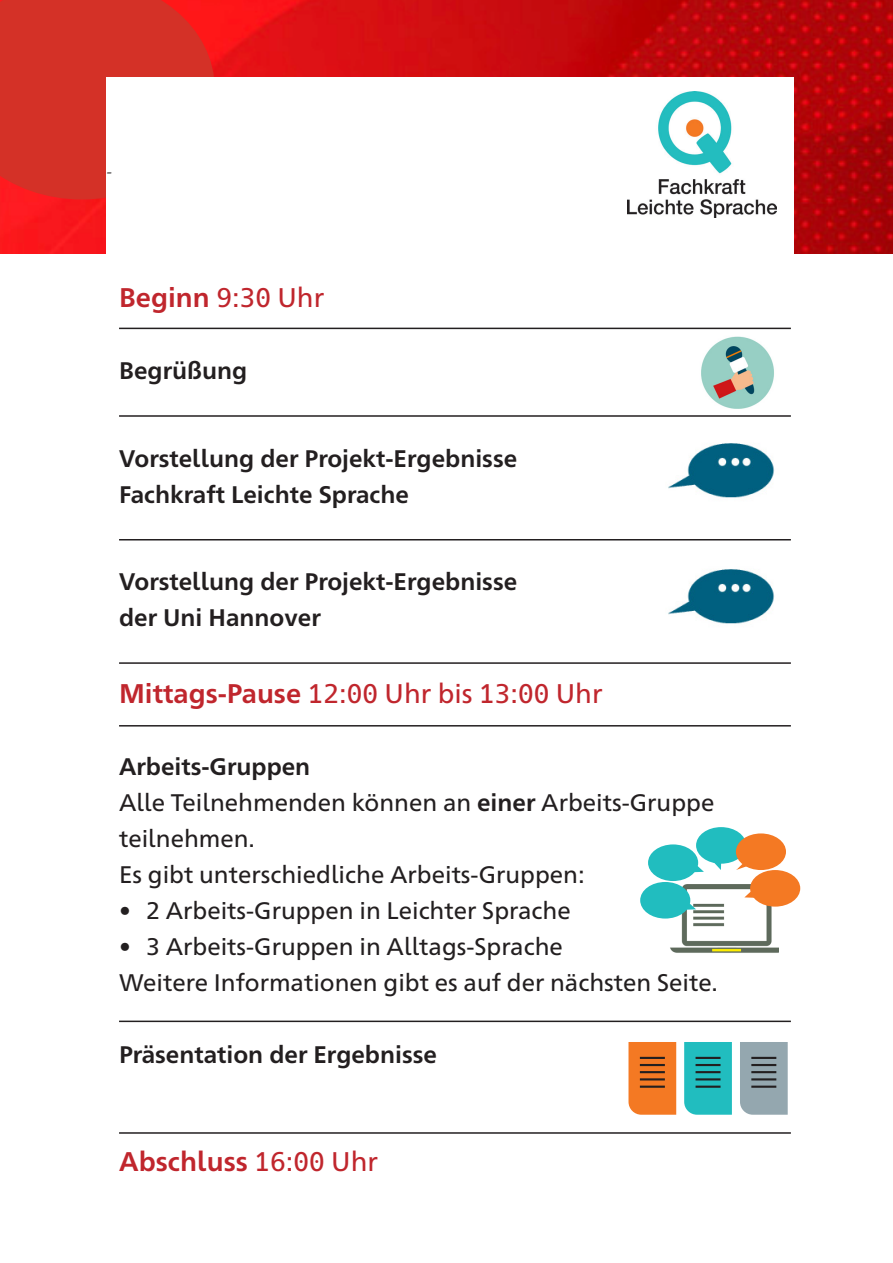
<style>
.page{position:relative;width:893px;height:1263px;background:#fff}
.page>*{position:absolute;margin:0;border:0;box-sizing:border-box;transform-origin:0 0}
.t1{font:27px "Frutiger Neue 1450 Pro";color:#c0262d}
.t2{font:700 27px "Frutiger Neue 1450 Pro";color:#c0262d}
.t3{font:24px/36px "Frutiger Neue 1450 Pro";color:#231f20}
.t4{font:700 24px "Frutiger Neue 1450 Pro";color:#231f20}
.t5{font:18px "Minion Pro";color:#231f20}
.s1{font-weight:700}
.s2{font-weight:400}
</style>
<div class="page">
<img style="left:0;top:0;width:893px;height:253px">
<svg style="left:0;top:0;width:215px;height:199px;background:#d72f26"></svg>
<div style="left:106px;top:78px;width:688px;height:1044px;background:#fff"></div>
<hr style="left:119px;top:415px;width:672px;height:2px;background:#231f20">
<hr style="left:119px;top:328px;width:672px;height:1px;background:#231f20">
<hr style="left:119px;top:725px;width:672px;height:1px;background:#231f20">
<hr style="left:119px;top:539px;width:672px;height:1px;background:#231f20">
<hr style="left:119px;top:662px;width:672px;height:2px;background:#231f20">
<hr style="left:119px;top:1020px;width:672px;height:2px;background:#231f20">
<hr style="left:119px;top:1132px;width:672px;height:2px;background:#231f20">
<svg style="left:628px;top:1042px;width:48px;height:73px;background:#f27b28"></svg>
<svg style="left:684px;top:1042px;width:48px;height:73px;background:#25bcbe"></svg>
<svg style="left:740px;top:1042px;width:48px;height:73px;background:#95a7af"></svg>
<hr style="left:640px;top:1057px;width:25px;height:2px;background:#231f20">
<hr style="left:640px;top:1064px;width:25px;height:2px;background:#231f20">
<hr style="left:640px;top:1071px;width:25px;height:2px;background:#231f20">
<hr style="left:640px;top:1078px;width:25px;height:2px;background:#231f20">
<hr style="left:640px;top:1085px;width:25px;height:3px;background:#231f20">
<hr style="left:695px;top:1057px;width:25px;height:2px;background:#231f20">
<hr style="left:695px;top:1064px;width:25px;height:2px;background:#231f20">
<hr style="left:695px;top:1071px;width:25px;height:2px;background:#231f20">
<hr style="left:695px;top:1078px;width:25px;height:2px;background:#231f20">
<hr style="left:695px;top:1085px;width:25px;height:3px;background:#231f20">
<hr style="left:751px;top:1057px;width:25px;height:2px;background:#231f20">
<hr style="left:751px;top:1064px;width:25px;height:2px;background:#231f20">
<hr style="left:751px;top:1071px;width:25px;height:2px;background:#231f20">
<hr style="left:751px;top:1078px;width:25px;height:2px;background:#231f20">
<hr style="left:751px;top:1085px;width:25px;height:3px;background:#231f20">
<img style="left:701px;top:336px;width:73px;height:73px">
<img style="left:668px;top:569px;width:106px;height:55px">
<img style="left:668px;top:443px;width:106px;height:55px">
<img style="left:627px;top:92px;width:150px;height:125px">
<div style="left:696px;top:827px;width:50px;height:37px;background:#21bdbf;border-radius:50%"></div>
<img style="left:664px;top:870px;width:114px;height:83px">
<div style="left:736px;top:833px;width:50px;height:37px;background:#f47923;border-radius:50%"></div>
<div style="left:750px;top:870px;width:50px;height:37px;background:#f47923;border-radius:50%"></div>
<svg style="left:744px;top:884px;width:10px;height:14px"></svg>
<div style="left:648px;top:844px;width:50px;height:37px;background:#21bdbf;border-radius:50%"></div>
<svg style="left:695px;top:855px;width:26px;height:17px"></svg>
<div style="left:640px;top:882px;width:50px;height:36px;background:#21bdbf;border-radius:50%"></div>
<svg style="left:686px;top:896px;width:10px;height:14px"></svg>
<svg style="left:736px;top:856px;width:18px;height:14px"></svg>
<p class="t5" style="left:106px;top:159px;width:8px">-</p>
<p class="t1" style="left:119px;top:277px;width:207px"><span class="s1">Beginn</span> 9:30 Uhr</p>
<p class="t4" style="left:119px;top:353px;width:130px">Begrüßung</p>
<p class="t4" style="left:119px;top:441px;width:400px">Vorstellung der Projekt-Ergebnisse</p>
<p class="t4" style="left:119px;top:477px;width:292px">Fachkraft Leichte Sprache</p>
<p class="t4" style="left:119px;top:564px;width:400px">Vorstellung der Projekt-Ergebnisse</p>
<p class="t4" style="left:119px;top:600px;width:203px">der Uni Hannover</p>
<p class="t1" style="left:119px;top:673px;width:485px"><span class="s1">Mittags-Pause</span> 12:00 Uhr bis 13:00 Uhr</p>
<p class="t4" style="left:119px;top:749px;width:193px">Arbeits-Gruppen</p>
<p class="t3" style="left:119px;top:782px;width:597px">Alle Teilnehmenden können an <span class="s1">einer</span> Arbeits-Gruppe teilnehmen.</p>
<p class="t3" style="left:119px;top:854px;width:467px">Es gibt unterschiedliche Arbeits-Gruppen:</p>
<p class="t3" style="left:119px;top:890px;width:453px">• 2 Arbeits-Gruppen in Leichter Sprache</p>
<p class="t3" style="left:119px;top:926px;width:445px">• 3 Arbeits-Gruppen in Alltags-Sprache</p>
<p class="t3" style="left:119px;top:962px;width:600px">Weitere Informationen gibt es auf der nächsten Seite.</p>
<p class="t4" style="left:119px;top:1037px;width:320px">Präsentation der Ergebnisse</p>
<p class="t2" style="left:119px;top:1142px;width:260px">Abschluss <span class="s2">16:00 Uhr</span></p>
</div>
